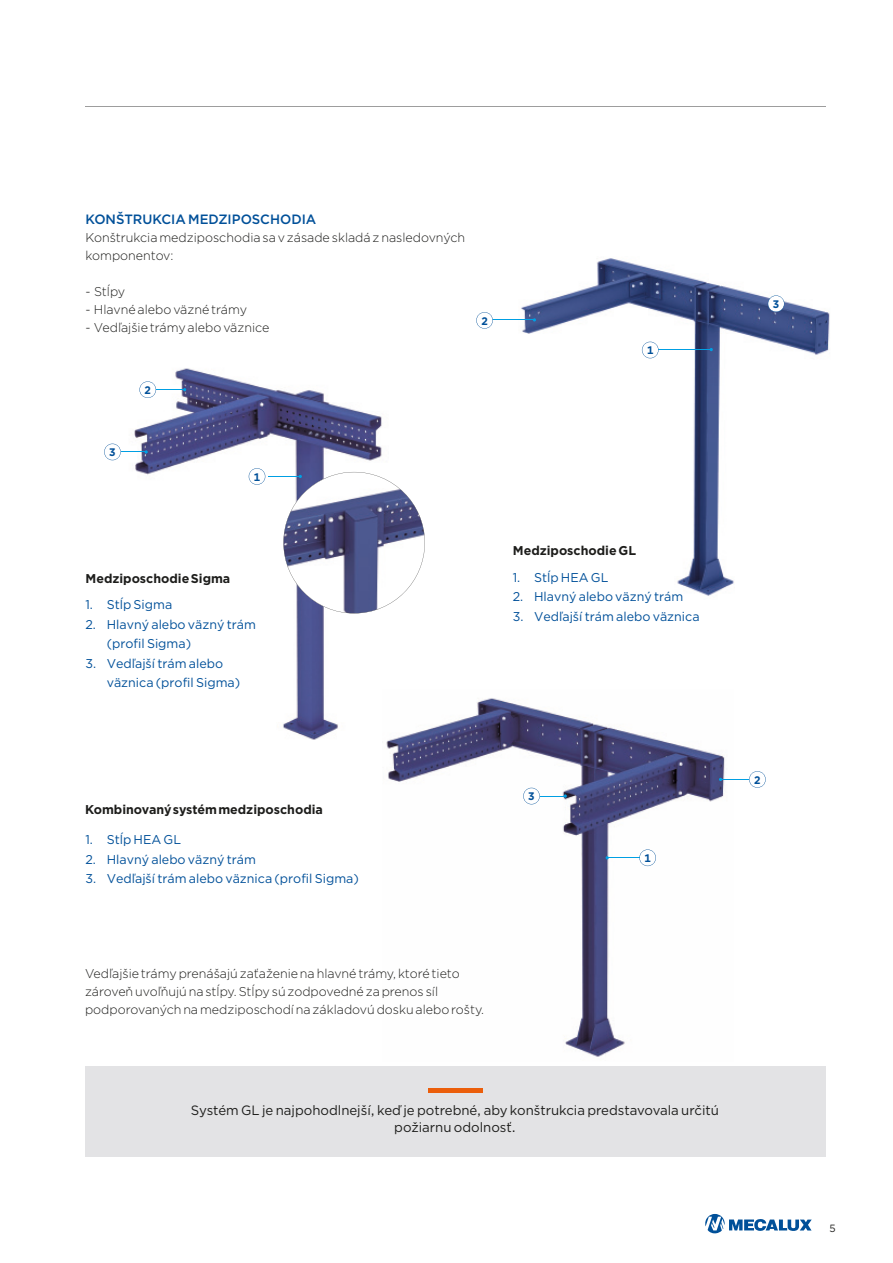
<style>
.page{position:relative;width:893px;height:1263px;background:#fff}
.page>*{position:absolute;margin:0;border:0;box-sizing:border-box;transform-origin:0 0}
.t1{font:13.5px/17.2px "Gotham";color:#1d1d1b;text-align:center}
.t2{font:500 13.5px "Gotham";color:#005099}
.t3{font:300 12.75px/18px "Gotham";color:#1d1d1b}
.t4{font:12.75px/19.5px "Gotham";color:#005099}
.t5{font:700 12.75px "Gotham";color:#1d1d1b}
.t6{font:700 10.95px "Gotham";color:#005099}
.t7{font:10.5px "Gotham";color:#1d1d1b}
</style>
<div class="page">
<hr style="left:85px;top:106px;width:741px;height:1px;background:#9d9d9d">
<svg style="left:705px;top:1214px;width:107px;height:19px"></svg>
<img style="left:521px;top:258px;width:309px;height:338px">
<hr style="left:492px;top:319px;width:42px;height:1px;background:#009fe3">
<hr style="left:658px;top:349px;width:53px;height:1px;background:#009fe3">
<svg style="left:476px;top:312px;width:17px;height:17px"></svg>
<svg style="left:768px;top:295px;width:16px;height:17px"></svg>
<svg style="left:642px;top:342px;width:16px;height:16px"></svg>
<img style="left:134px;top:368px;width:248px;height:372px">
<svg style="left:139px;top:381px;width:47px;height:17px"></svg>
<svg style="left:104px;top:444px;width:44px;height:16px"></svg>
<svg style="left:249px;top:468px;width:16px;height:17px"></svg>
<hr style="left:268px;top:476px;width:32px;height:1px;background:#009fe3">
<svg style="left:283px;top:472px;width:142px;height:141px"></svg>
<img style="left:353px;top:660px;width:29px;height:80px">
<img style="left:386px;top:698px;width:339px;height:359px">
<svg style="left:719px;top:771px;width:47px;height:17px"></svg>
<svg style="left:523px;top:788px;width:44px;height:16px"></svg>
<svg style="left:639px;top:849px;width:17px;height:17px"></svg>
<hr style="left:607px;top:857px;width:32px;height:1px;background:#009fe3">
<div style="left:86px;top:1066px;width:740px;height:91px;background:#e3e3e5"></div>
<div style="left:428px;top:1088px;width:55px;height:5px;background:#eb5e0b"></div>
<p class="t2" style="left:85px;top:210px;width:232px">KONŠTRUKCIA MEDZIPOSCHODIA</p>
<p class="t3" style="left:85px;top:228px;width:381px">Konštrukcia medziposchodia sa v zásade skladá z nasledovných komponentov:</p>
<p class="t3" style="left:85px;top:282px;width:41px">- Stĺpy</p>
<p class="t3" style="left:85px;top:300px;width:163px">- Hlavné alebo väzné trámy</p>
<p class="t3" style="left:85px;top:318px;width:185px">- Vedľajšie trámy alebo väznice</p>
<p class="t6" style="left:481px;top:313px;width:8px">2</p>
<p class="t6" style="left:145px;top:383px;width:8px">2</p>
<p class="t6" style="left:109px;top:445px;width:8px">3</p>
<p class="t6" style="left:254px;top:469px;width:8px">1</p>
<p class="t6" style="left:647px;top:343px;width:8px">1</p>
<p class="t5" style="left:85px;top:570px;width:146px">Medziposchodie Sigma</p>
<p class="t4" style="left:85px;top:594px;width:88px">1. Stĺp Sigma</p>
<p class="t4" style="left:107px;top:614px;width:151px;text-indent:-21px">2. Hlavný alebo väzný trám (profil Sigma)</p>
<p class="t4" style="left:107px;top:653px;width:135px;text-indent:-21px">3. Vedľajší trám alebo väznica (profil Sigma)</p>
<p class="t5" style="left:513px;top:542px;width:125px">Medziposchodie GL</p>
<p class="t4" style="left:513px;top:567px;width:97px">1. Stĺp HEA GL</p>
<p class="t4" style="left:513px;top:587px;width:172px">2. Hlavný alebo väzný trám</p>
<p class="t4" style="left:513px;top:606px;width:188px">3. Vedľajší trám alebo väznica</p>
<p class="t5" style="left:85px;top:800px;width:239px">Kombinovaný systém medziposchodia</p>
<p class="t4" style="left:85px;top:830px;width:97px">1. Stĺp HEA GL</p>
<p class="t4" style="left:85px;top:849px;width:172px">2. Hlavný alebo väzný trám</p>
<p class="t4" style="left:85px;top:869px;width:275px">3. Vedľajší trám alebo väznica (profil Sigma)</p>
<p class="t3" style="left:85px;top:964px;width:401px">Vedľajšie trámy prenášajú zaťaženie na hlavné trámy, ktoré tieto zároveň uvoľňujú na stĺpy. Stĺpy sú zodpovedné za prenos síl podporovaných na medziposchodí na základovú dosku alebo rošty.</p>
<p class="t6" style="left:528px;top:789px;width:8px">3</p>
<p class="t6" style="left:644px;top:851px;width:8px">1</p>
<p class="t1" style="left:191px;top:1101px;width:530px">Systém GL je najpohodlnejší, keď je potrebné, aby konštrukcia predstavovala určitú požiarnu odolnosť.</p>
<p class="t6" style="left:773px;top:297px;width:8px">3</p>
<p class="t6" style="left:754px;top:772px;width:8px">2</p>
<p class="t7" style="left:829px;top:1221px;width:8px">5</p>
</div>
